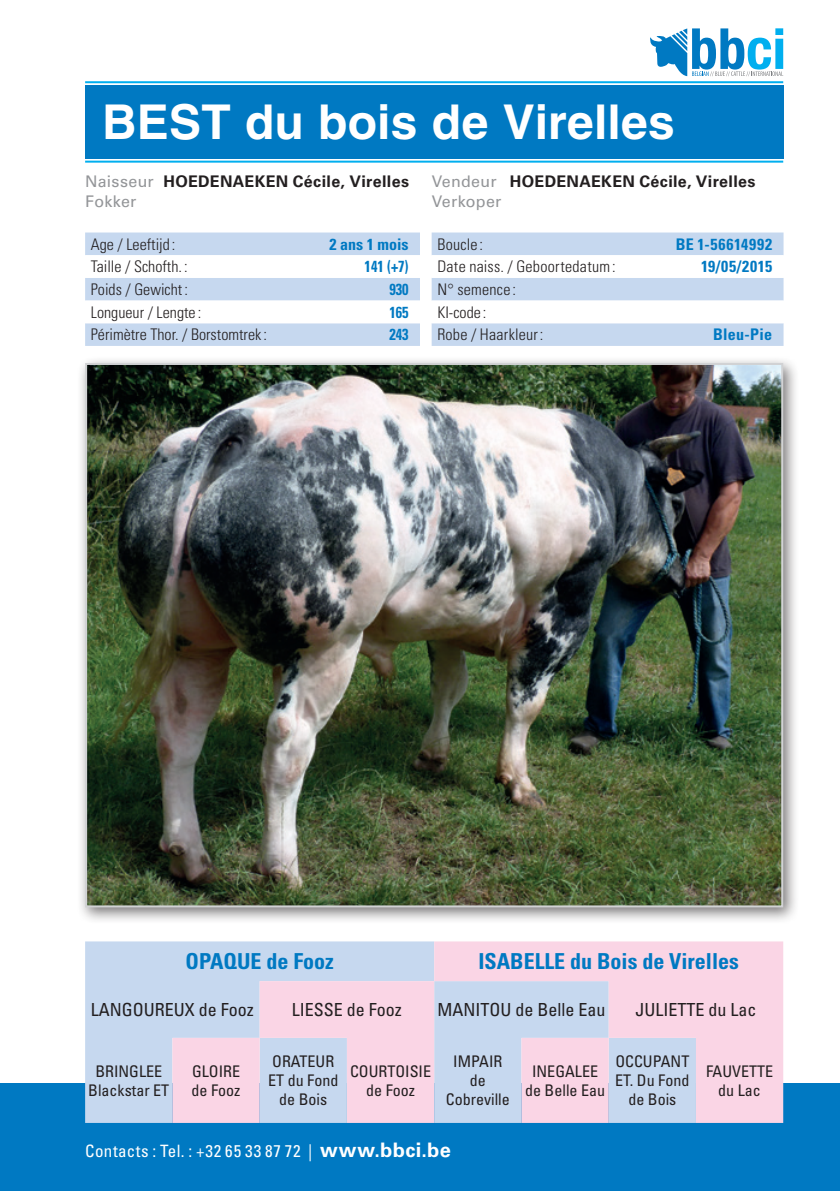
<style>
.page{position:relative;width:840px;height:1191px;background:#fff}
.page>*{position:absolute;margin:0;border:0;box-sizing:border-box;transform-origin:0 0}
.t1{font:700 48px "Helvetica LT Std";color:#fff}
.t2{font:700 condensed 22px "Univers LT Std";color:#0079c2}
.t3{font:condensed 18px "Univers LT Std";color:#231f20}
.t4{font:condensed 17px "Univers LT Std";letter-spacing:.035em;color:#fff}
.t5{font:condensed 16px/19.2px "Univers LT Std";color:#231f20;text-align:center}
.t6{font:300 condensed 16px/22.6px "Univers LT Std";color:#231f20}
.t7{font:700 16px "Univers LT Std";letter-spacing:.02em;color:#231f20}
.t8{font:700 condensed 16px "Univers LT Std";letter-spacing:.005em;color:#0079c2}
.t9{font:300 condensed 16px "Univers LT Std";letter-spacing:.02em;color:#231f20}
.t10{font:16px/20px "Univers LT Std";letter-spacing:.015em;color:#939598}
.t11{font:700 condensed 16px "Univers LT Std";letter-spacing:.005em;color:#0079c2;scale:.9 1}
.t12{font:700 condensed 16px "Univers LT Std";letter-spacing:.05em;color:#0079c2}
.s1{font-weight:400;color:#939598}
.s2{font-weight:700;font-stretch:normal;font-size:20px}
</style>
<div class="page">
<div style="left:0;top:1083px;width:839px;height:108px;background:#0079c2"></div>
<div style="left:85px;top:85px;width:697px;height:74px;background:#0079c2"></div>
<div style="left:85px;top:941px;width:87px;height:182px;background:#c6d8ef"></div>
<svg style="left:172px;top:941px;width:610px;height:182px;background:#e3d6e9"></svg>
<svg style="left:85px;top:232px;width:335px;height:114px"></svg>
<div style="left:431px;top:232px;width:352px;height:23px;background:#c6d8ef"></div>
<svg style="left:431px;top:278px;width:352px;height:68px;fill:#c6d8ef"></svg>
<div style="left:76px;top:355px;width:723px;height:569px;background:#231f20;opacity:.6"></div>
<img style="left:88px;top:366px;width:691px;height:538px">
<svg style="left:650px;top:28px;width:132px;height:48px"></svg>
<hr style="left:85px;top:81px;width:697px;height:2px;background:#00afef">
<hr style="left:85px;top:161px;width:697px;height:2px;background:#00afef">
<h1 class="t1" style="left:102px;top:93px;width:574px">BEST du bois de Virelles</h1>
<p class="t7" style="left:85px;top:172px;width:325px"><span class="s1">Naisseur</span> HOEDENAEKEN Cécile, Virelles</p>
<p class="t7" style="left:509px;top:172px;width:247px">HOEDENAEKEN Cécile, Virelles</p>
<p class="t10" style="left:85px;top:192px;width:53px">Fokker</p>
<p class="t10" style="left:431px;top:172px;width:71px">Vendeur<br>Verkoper</p>
<p class="t6" style="left:91px;top:233px;width:86px">Age / Leeftijd :</p>
<p class="t8" style="left:329px;top:234px;width:81px">2 ans 1 mois</p>
<p class="t6" style="left:91px;top:255px;width:98px">Taille / Schofth. :</p>
<p class="t11" style="left:364px;top:257px;width:50px">141 (+7)</p>
<p class="t6" style="left:91px;top:278px;width:99px">Poids / Gewicht:</p>
<p class="t11" style="left:389px;top:279px;width:23px">930</p>
<p class="t6" style="left:91px;top:301px;width:112px">Longueur / Lengte :</p>
<p class="t11" style="left:389px;top:302px;width:23px">165</p>
<p class="t6" style="left:91px;top:323px;width:177px">Périmètre Thor. / Borstomtrek:</p>
<p class="t11" style="left:389px;top:325px;width:23px">243</p>
<p class="t6" style="left:437px;top:233px;width:47px">Boucle:</p>
<p class="t12" style="left:675px;top:234px;width:98px">BE 1-56614992</p>
<p class="t9" style="left:437px;top:257px;width:180px">Date naiss. / Geboortedatum:</p>
<p class="t8" style="left:700px;top:257px;width:73px">19/05/2015</p>
<p class="t6" style="left:437px;top:278px;width:108px">N° semence:<br>KI-code :<br>Robe / Haarkleur:</p>
<p class="t8" style="left:712px;top:325px;width:60px">Bleu-Pie</p>
<h2 class="t2" style="left:185px;top:948px;width:149px">OPAQUE de Fooz</h2>
<h2 class="t2" style="left:478px;top:948px;width:262px">ISABELLE du Bois de Virelles</h2>
<p class="t3" style="left:91px;top:998px;width:164px">LANGOUREUX de Fooz</p>
<p class="t3" style="left:292px;top:998px;width:111px">LIESSE de Fooz</p>
<p class="t3" style="left:437px;top:998px;width:169px">MANITOU de Belle Eau</p>
<p class="t3" style="left:635px;top:998px;width:122px">JULIETTE du Lac</p>
<p class="t5" style="left:88px;top:1061px;width:82px">BRINGLEE<br>Blackstar ET</p>
<p class="t5" style="left:191px;top:1061px;width:50px;text-align:left">GLOIRE de Fooz</p>
<p class="t5" style="left:268px;top:1051px;width:72px">ORATEUR<br>ET du Fond de Bois</p>
<p class="t5" style="left:350px;top:1061px;width:82px">COURTOISIE de Fooz</p>
<p class="t5" style="left:445px;top:1051px;width:65px">IMPAIR de<br>Cobreville</p>
<p class="t5" style="left:524px;top:1061px;width:81px">INEGALEE de Belle Eau</p>
<p class="t5" style="left:615px;top:1051px;width:76px">OCCUPANT<br>ET. Du Fond de Bois</p>
<p class="t5" style="left:705px;top:1061px;width:68px">FAUVETTE du Lac</p>
<p class="t4" style="left:85px;top:1140px;width:367px">Contacts : Tel. : +32 65 33 87 72 | <span class="s2">www.bbci.be</span></p>
</div>
